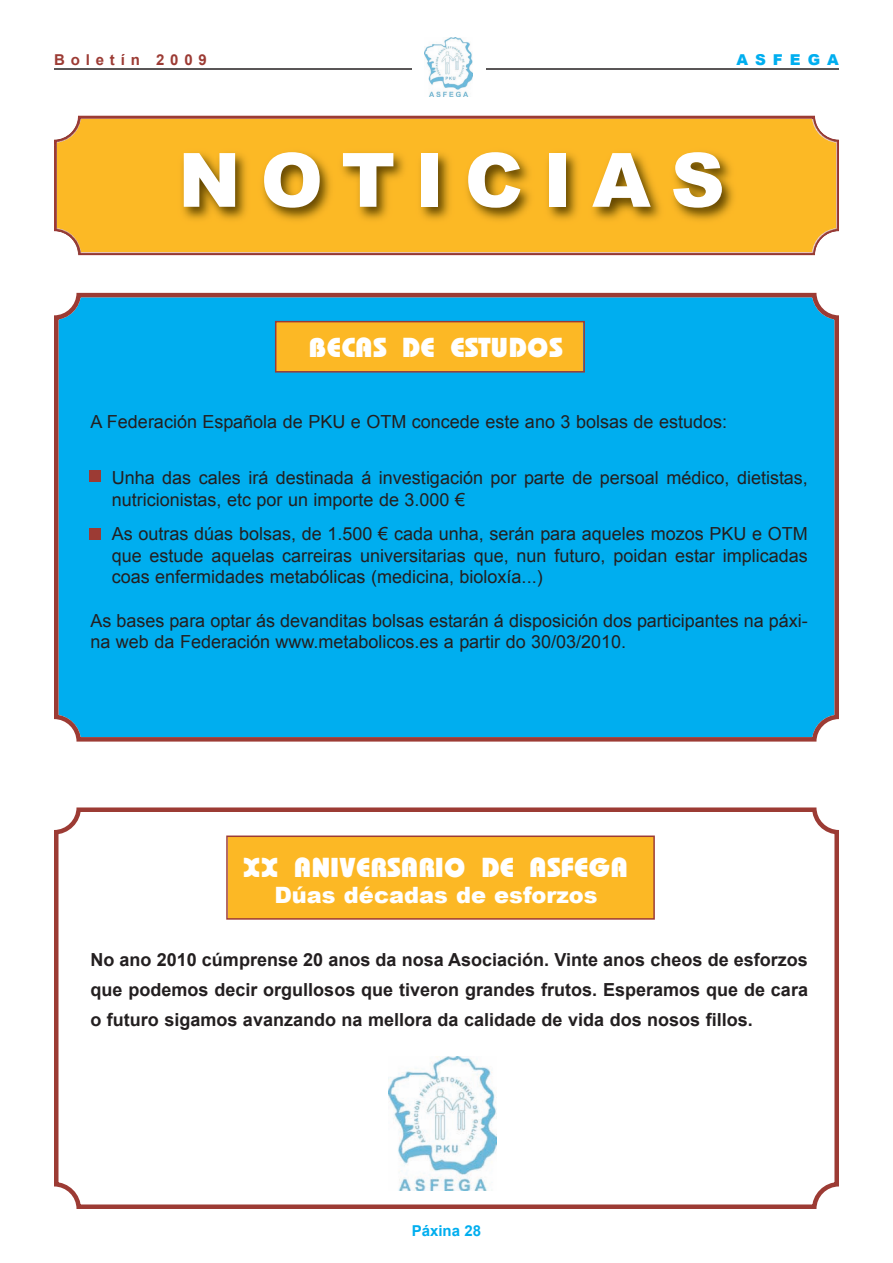
<style>
.page{position:relative;width:893px;height:1263px;background:#fff}
.page>*{position:absolute;margin:0;border:0;box-sizing:border-box;transform-origin:0 0}
.t1{font:900 75px "Arial";letter-spacing:.265em;color:#fff}
.t2{font:800 30px "Bauhaus";color:#fff}
.t3{font:900 22.5px "Arial";color:#fff}
.t4{font:18px/21.6px "Arial";color:#231f20}
.t5{font:700 18px/30px "Arial";color:#231f20;text-align:justify}
.t6{font:700 15px "Arial";letter-spacing:.39em;color:#9c3b34}
.t7{font:700 15px "Arial";color:#00aeef}
.t8{font:900 15px "Arial";letter-spacing:.465em;color:#00aeef}
</style>
<div class="page">
<hr style="left:54px;top:68px;width:785px;height:2px;background:#231f20">
<div style="left:412px;top:36px;width:74px;height:67px;background:#fff"></div>
<img style="left:424px;top:38px;width:48px;height:59px">
<svg style="left:77px;top:116px;width:739px;height:3px;background:#a54b41"></svg>
<img style="left:54px;top:119px;width:785px;height:136px">
<div style="left:54px;top:293px;width:785px;height:448px;background:#00aeef"></div>
<div style="left:276px;top:322px;width:307px;height:49px;background:#fcb825"></div>
<div style="left:275px;top:321px;width:310px;height:52px;border:2px solid #9c3b34"></div>
<div style="left:89px;top:470px;width:12px;height:12px;background:#9c3b34"></div>
<div style="left:89px;top:528px;width:12px;height:12px;background:#9c3b34"></div>
<svg style="left:54px;top:807px;width:785px;height:402px"></svg>
<div style="left:228px;top:837px;width:425px;height:81px;background:#fcb825"></div>
<div style="left:226px;top:835px;width:429px;height:85px;border:2px solid #9c3b34"></div>
<img style="left:388px;top:1057px;width:109px;height:134px">
<p class="t6" style="left:54px;top:51px;width:154px">Boletín 2009</p>
<p class="t8" style="left:736px;top:48px;width:104px">ASFEGA</p>
<h1 class="t1" style="left:178px;top:124px;width:548px">NOTICIAS</h1>
<h2 class="t2" style="left:309px;top:333px;width:256px">BECAS DE ESTUDOS</h2>
<p class="t4" style="left:90px;top:411px;width:638px">A Federación Española de PKU e OTM concede este ano 3 bolsas de estudos:</p>
<p class="t4" style="left:112px;top:467px;width:698px">Unha das cales irá destinada á investigación por parte de persoal médico, dietistas, nutricionistas, etc por un importe de 3.000 €</p>
<p class="t4" style="left:112px;top:523px;width:698px;text-align:justify">As outras dúas bolsas, de 1.500 € cada unha, serán para aqueles mozos PKU e OTM que estude aquelas carreiras universitarias que, nun futuro, poidan estar implicadas coas enfermidades metabólicas (medicina, bioloxía...)</p>
<p class="t4" style="left:90px;top:610px;width:719px">As bases para optar ás devanditas bolsas estarán á disposición dos participantes na páxi&shy;na web da Federación www.metabolicos.es a partir do 30/03/2010.</p>
<h2 class="t2" style="left:243px;top:853px;width:387px">XX ANIVERSARIO DE ASFEGA</h2>
<p class="t3" style="left:274px;top:878px;width:325px">Dúas décadas de esforzos</p>
<p class="t5" style="left:90px;top:944px;width:719px">No ano 2010 cúmprense 20 anos da nosa Asociación. Vinte anos cheos de esforzos que podemos decir orgullosos que tiveron grandes frutos. Esperamos que de cara o futuro sigamos avanzando na mellora da calidade de vida dos nosos fillos.</p>
<p class="t7" style="left:412px;top:1223px;width:71px">Páxina 28</p>
</div>
